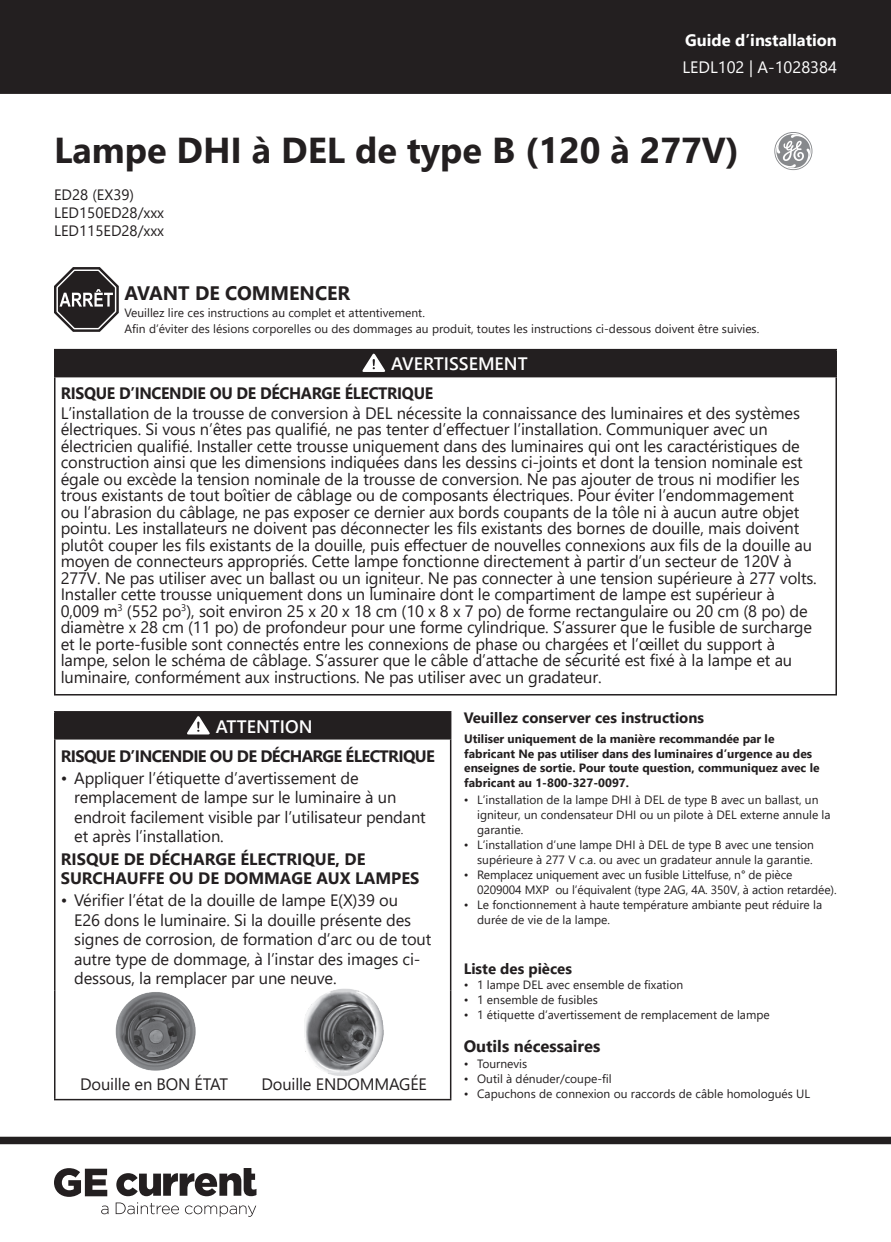
<style>
.page{position:relative;width:891px;height:1242px;background:#fff}
.page>*{position:absolute;margin:0;border:0;box-sizing:border-box;transform-origin:0 0}
.t1{font:700 36px "Segoe UI";color:#231f20}
.t2{font:700 19.5px "Segoe UI";color:#231f20}
.t3{font:600 18px "Segoe UI";color:#fff}
.t4{font:16.5px/16.5px "Segoe UI";letter-spacing:-.01em;color:#231f20}
.t5{font:700 16.5px/19.5px "Segoe UI";letter-spacing:-.015em;color:#231f20}
.t6{font:700 16.5px "Segoe UI";letter-spacing:-.015em;color:#231f20;scale:.96 1}
.t7{font:700 16.5px "Segoe UI";letter-spacing:-.04em;color:#231f20}
.t8{font:700 16.5px "Segoe UI";color:#fff}
.t9{font:16.5px "Segoe UI";color:#fff}
.t10{font:700 15px "Segoe UI";color:#231f20}
.t11{font:15px "Segoe UI";color:#231f20}
.t12{font:12px/15px "Segoe UI";color:#231f20}
.t13{font:700 12px/14.4px "Segoe UI";color:#231f20}
</style>
<div class="page">
<div style="left:0;top:1137px;width:891px;height:7px;background:#231f20"></div>
<svg style="left:101px;top:1206px;width:7px;height:8px"></svg>
<svg style="left:116px;top:1202px;width:63px;height:12px"></svg>
<svg style="left:185px;top:1205px;width:71px;height:12px"></svg>
<svg style="left:54px;top:1168px;width:53px;height:29px"></svg>
<svg style="left:116px;top:1168px;width:140px;height:28px"></svg>
<div style="left:0;top:0;width:891px;height:94px;background:#231f20"></div>
<div style="left:55px;top:350px;width:781px;height:27px;background:#231f20"></div>
<hr style="left:54px;top:349px;width:783px;height:1px;background:#231f20">
<hr style="left:54px;top:350px;width:2px;height:26px;background:#231f20">
<svg style="left:836px;top:350px;width:1px;height:26px"></svg>
<hr style="left:54px;top:377px;width:2px;height:317px;background:#231f20">
<hr style="left:836px;top:377px;width:1px;height:317px;background:#231f20">
<hr style="left:54px;top:694px;width:783px;height:2px;background:#231f20">
<hr style="left:54px;top:376px;width:783px;height:1px;background:#231f20">
<svg style="left:362px;top:353px;width:24px;height:19px"></svg>
<div style="left:55px;top:712px;width:396px;height:27px;background:#231f20"></div>
<hr style="left:54px;top:711px;width:397px;height:2px;background:#231f20">
<hr style="left:54px;top:713px;width:2px;height:25px;background:#231f20">
<hr style="left:54px;top:740px;width:2px;height:250px;background:#231f20">
<hr style="left:450px;top:740px;width:1px;height:250px;background:#231f20">
<hr style="left:54px;top:990px;width:2px;height:109px;background:#231f20">
<hr style="left:450px;top:990px;width:1px;height:109px;background:#231f20">
<hr style="left:54px;top:1099px;width:397px;height:1px;background:#231f20">
<hr style="left:54px;top:738px;width:397px;height:2px;background:#231f20">
<svg style="left:187px;top:716px;width:23px;height:18px"></svg>
<svg style="left:54px;top:267px;width:65px;height:65px"></svg>
<img style="left:304px;top:988px;width:80px;height:88px">
<img style="left:115px;top:992px;width:81px;height:79px">
<svg style="left:774px;top:132px;width:38px;height:38px"></svg>
<p class="t8" style="left:685px;top:25px;width:153px">Guide d’installation</p>
<p class="t9" style="left:682px;top:52px;width:156px">LEDL102 | A-1028384</p>
<p class="t1" style="left:54px;top:116px;width:687px">Lampe DHI à DEL de type B (120 à 277V)</p>
<p class="t11" style="left:54px;top:181px;width:82px">ED28 (EX39)</p>
<p class="t11" style="left:54px;top:199px;width:112px">LED150ED28/xxx</p>
<p class="t11" style="left:54px;top:217px;width:112px">LED115ED28/xxx</p>
<p class="t2" style="left:125px;top:274px;width:227px">AVANT DE COMMENCER</p>
<p class="t12" style="left:125px;top:304px;width:302px">Veuillez lire ces instructions au complet et attentivement.</p>
<p class="t12" style="left:125px;top:321px;width:636px">Afin d’éviter des lésions corporelles ou des dommages au produit, toutes les instructions ci-dessous doivent être suivies.</p>
<p class="t3" style="left:391px;top:347px;width:138px">AVERTISSEMENT</p>
<p class="t6" style="left:61px;top:378px;width:390px">RISQUE D’INCENDIE OU DE DÉCHARGE ÉLECTRIQUE</p>
<p class="t4" style="left:61px;top:403px;width:758px">L’installation de la trousse de conversion à DEL nécessite la connaissance des luminaires et des systèmes électriques. Si vous n’êtes pas qualifié, ne pas tenter d’effectuer l’installation. Communiquer avec un électricien qualifié. Installer cette trousse uniquement dans des luminaires qui ont les caractéristiques de construction ainsi que les dimensions indiquées dans les dessins ci-joints et dont la tension nominale est égale ou excède la tension nominale de la trousse de conversion. Ne pas ajouter de trous ni modifier les trous existants de tout boîtier de câblage ou de composants électriques. Pour éviter l’endommagement ou l’abrasion du câblage, ne pas exposer ce dernier aux bords coupants de la tôle ni à aucun autre objet pointu. Les installateurs ne doivent pas déconnecter les fils existants des bornes de douille, mais doivent plutôt couper les fils existants de la douille, puis effectuer de nouvelles connexions aux fils de la douille au moyen de connecteurs appropriés. Cette lampe fonctionne directement à partir d’un secteur de 120V à 277V. Ne pas utiliser avec un ballast ou un igniteur. Ne pas connecter à une tension supérieure à 277 volts.<br>Installer cette trousse uniquement dons un luminaire dont le compartiment de lampe est supérieur à 0,009 m<sup>3</sup> (552 po<sup>3</sup>), soit environ 25 x 20 x 18 cm (10 x 8 x 7 po) de forme rectangulaire ou 20 cm (8 po) de diamètre x 28 cm (11 po) de profondeur pour une forme cylindrique. S’assurer que le fusible de surcharge et le porte-fusible sont connectés entre les connexions de phase ou chargées et l’œillet du support à lampe, selon le schéma de câblage. S’assurer que le câble d’attache de sécurité est fixé à la lampe et au luminaire, conformément aux instructions. Ne pas utiliser avec un gradateur.</p>
<p class="t3" style="left:216px;top:709px;width:98px">ATTENTION</p>
<p class="t7" style="left:61px;top:740px;width:376px">RISQUE D’INCENDIE OU DE DÉCHARGE ÉLECTRIQUE</p>
<p class="t4" style="left:74px;top:767px;width:353px;line-height:19.5px;text-indent:-14px">• Appliquer l’étiquette d’avertissement de remplacement de lampe sur le luminaire à un endroit facilement visible par l’utilisateur pendant et après l’installation.</p>
<p class="t5" style="left:61px;top:848px;width:360px">RISQUE DE DÉCHARGE ÉLECTRIQUE, DE<br>SURCHAUFFE OU DE DOMMAGE AUX LAMPES</p>
<p class="t4" style="left:74px;top:889px;width:359px;line-height:19.5px;text-indent:-14px">• Vérifier l’état de la douille de lampe E(X)39 ou<br>E26 dons le luminaire. Si la douille présente des signes de corrosion, de formation d’arc ou de tout autre type de dommage, à l’instar des images ci&shy;dessous, la remplacer par une neuve.</p>
<p class="t4" style="left:80px;top:1074px;width:149px">Douille en BON ÉTAT</p>
<p class="t4" style="left:261px;top:1074px;width:167px">Douille ENDOMMAGÉE</p>
<p class="t10" style="left:464px;top:703px;width:242px">Veuillez conserver ces instructions</p>
<p class="t13" style="left:464px;top:731px;width:357px">Utiliser uniquement de la manière recommandée par le fabricant Ne pas utiliser dans des luminaires d’urgence au des enseignes de sortie. Pour toute question, communiquez avec le fabricant au 1-800-327-0097.</p>
<p class="t12" style="left:477px;top:791px;width:355px;text-indent:-14px">• L’installation de la lampe DHI à DEL de type B avec un ballast, un igniteur, un condensateur DHI ou un pilote à DEL externe annule la garantie.</p>
<p class="t12" style="left:464px;top:836px;width:352px;text-align:right">• L’installation d’une lampe DHI à DEL de type B avec une tension supérieure à 277 V c.a. ou avec un gradateur annule la garantie.</p>
<p class="t12" style="left:477px;top:866px;width:361px;text-indent:-14px">• Remplacez uniquement avec un fusible Littelfuse, n° de pièce<br>0209004 MXP ou l’équivalent (type 2AG, 4A. 350V, à action retardée).</p>
<p class="t12" style="left:477px;top:896px;width:346px;text-indent:-14px">• Le fonctionnement à haute température ambiante peut réduire la durée de vie de la lampe.</p>
<p class="t10" style="left:464px;top:954px;width:110px">Liste des pièces</p>
<p class="t12" style="left:464px;top:976px;width:221px">• 1 lampe DEL avec ensemble de fixation</p>
<p class="t12" style="left:464px;top:991px;width:136px">• 1 ensemble de fusibles</p>
<p class="t12" style="left:464px;top:1006px;width:308px">• 1 étiquette d’avertissement de remplacement de lampe</p>
<p class="t5" style="left:464px;top:1035px;width:138px">Outils nécessaires</p>
<p class="t12" style="left:464px;top:1055px;width:65px">• Tournevis</p>
<p class="t12" style="left:464px;top:1070px;width:150px">• Outil à dénuder/coupe-fil</p>
<p class="t12" style="left:464px;top:1085px;width:348px">• Capuchons de connexion ou raccords de câble homologués UL</p>
</div>
